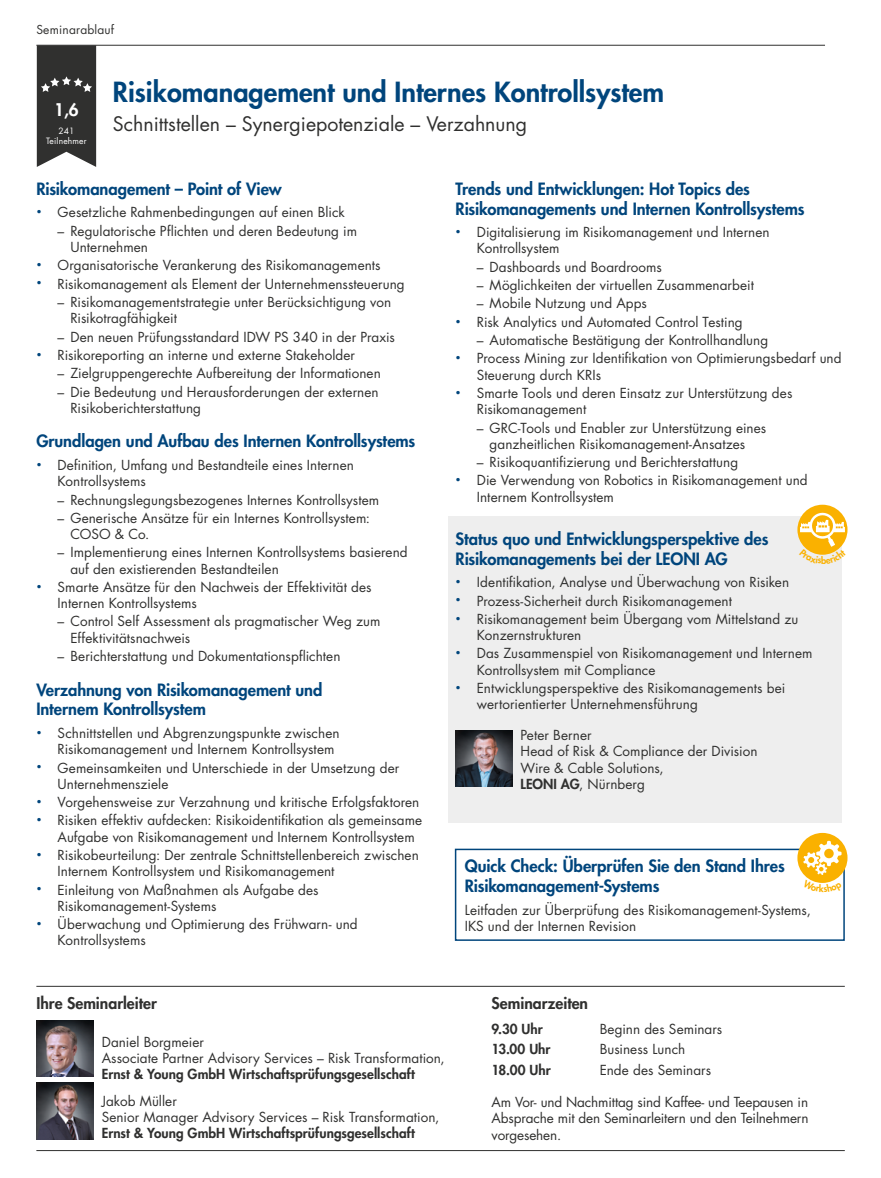
<style>
.page{position:relative;width:881px;height:1178px;background:#fff}
.page>*{position:absolute;margin:0;border:0;box-sizing:border-box;transform-origin:0 0}
.t1{font:800 27px "Futura Std";color:#00457c}
.t2{font:19.5px "Futura Std";color:#30302f}
.t3{font:800 16.95px "Futura Std";color:#fff}
.t4{font:800 16.5px/19.8px "Futura Std";letter-spacing:-.005em;color:#00457c}
.t5{font:800 15.75px "Futura Std";color:#30302f}
.t6{font:13.5px/16.2px "Futura Std";letter-spacing:.005em;color:#30302f}
.t7{font:800 13.5px "Futura Std";letter-spacing:.005em;color:#30302f}
.t8{font:12px "Futura Std";letter-spacing:.015em;color:#30302f}
.t9{font:8.55px "Futura Std";letter-spacing:.02em;color:#fff}
.s1{font-weight:800}
</style>
<div class="page">
<hr style="left:36px;top:45px;width:788px;height:1px;background:#30302f">
<hr style="left:36px;top:986px;width:808px;height:1px;background:#30302f">
<hr style="left:36px;top:1150px;width:808px;height:1px;background:#30302f">
<div style="left:448px;top:517px;width:393px;height:306px;background:#eee"></div>
<img style="left:455px;top:730px;width:57px;height:57px">
<div style="left:454px;top:849px;width:390px;height:92px;border:2px solid #00457c"></div>
<svg style="left:37px;top:45px;width:59px;height:122px;background:#424241"></svg>
<img style="left:37px;top:1083px;width:56px;height:56px">
<img style="left:37px;top:1020px;width:56px;height:56px">
<div style="left:797px;top:833px;width:50px;height:50px;background:#fab100;border-radius:50%"></div>
<div style="left:797px;top:505px;width:50px;height:50px;background:#fab100;border-radius:50%"></div>
<svg style="left:802px;top:841px;width:40px;height:51px"></svg>
<svg style="left:798px;top:511px;width:47px;height:53px"></svg>
<p class="t8" style="left:36px;top:22px;width:79px">Seminarablauf</p>
<h1 class="t1" style="left:113px;top:74px;width:552px">Risikomanagement und Internes Kontrollsystem</h1>
<p class="t3" style="left:54px;top:99px;width:26px">1,6</p>
<p class="t9" style="left:58px;top:125px;width:18px">241</p>
<h2 class="t2" style="left:113px;top:112px;width:415px">Schnittstellen – Synergiepotenziale – Verzahnung</h2>
<p class="t9" style="left:46px;top:135px;width:42px">Teilnehmer</p>
<p class="t4" style="left:36px;top:179px;width:247px">Risikomanagement – Point of View</p>
<p class="t6" style="left:36px;top:205px;width:310px"><sup>•</sup> Gesetzliche Rahmenbedingungen auf einen Blick</p>
<p class="t6" style="left:70px;top:223px;width:288px;text-indent:-13px">– Regulatorische Pflichten und deren Bedeutung im<br>Unternehmen</p>
<p class="t6" style="left:36px;top:257px;width:345px"><sup>•</sup> Organisatorische Verankerung des Risikomanagements</p>
<p class="t6" style="left:36px;top:276px;width:370px"><sup>•</sup> Risikomanagement als Element der Unternehmenssteuerung</p>
<p class="t6" style="left:70px;top:294px;width:322px;text-indent:-13px">– Risikomanagementstrategie unter Berücksichtigung von<br>Risikotragfähigkeit</p>
<p class="t6" style="left:58px;top:329px;width:339px">– Den neuen Prüfungsstandard IDW PS 340 in der Praxis</p>
<p class="t6" style="left:36px;top:347px;width:320px"><sup>•</sup> Risikoreporting an interne und externe Stakeholder</p>
<p class="t6" style="left:58px;top:365px;width:324px">– Zielgruppengerechte Aufbereitung der Informationen</p>
<p class="t6" style="left:70px;top:384px;width:310px;text-indent:-13px">– Die Bedeutung und Herausforderungen der externen<br>Risikoberichterstattung</p>
<p class="t4" style="left:36px;top:431px;width:380px">Grundlagen und Aufbau des Internen Kontrollsystems</p>
<p class="t6" style="left:58px;top:457px;width:298px;text-indent:-21px"><sup>•</sup> Definition, Umfang und Bestandteile eines Internen<br>Kontrollsystems</p>
<p class="t6" style="left:58px;top:492px;width:323px">– Rechnungslegungsbezogenes Internes Kontrollsystem</p>
<p class="t6" style="left:70px;top:510px;width:301px;text-indent:-13px">– Generische Ansätze für ein Internes Kontrollsystem:<br>COSO &amp; Co.</p>
<p class="t6" style="left:70px;top:544px;width:338px;text-indent:-13px">– Implementierung eines Internen Kontrollsystems basierend auf den existierenden Bestandteilen</p>
<p class="t6" style="left:58px;top:579px;width:315px;text-indent:-21px"><sup>•</sup> Smarte Ansätze für den Nachweis der Effektivität des<br>Internen Kontrollsystems</p>
<p class="t6" style="left:70px;top:613px;width:311px;text-indent:-13px">– Control Self Assessment als pragmatischer Weg zum<br>Effektivitätsnachweis</p>
<p class="t6" style="left:58px;top:648px;width:284px">– Berichterstattung und Dokumentationspflichten</p>
<p class="t4" style="left:36px;top:680px;width:287px">Verzahnung von Risikomanagement und<br>Internem Kontrollsystem</p>
<p class="t6" style="left:58px;top:725px;width:283px;text-indent:-21px"><sup>•</sup> Schnittstellen und Abgrenzungspunkte zwischen<br>Risikomanagement und Internem Kontrollsystem</p>
<p class="t6" style="left:58px;top:760px;width:343px;text-indent:-21px"><sup>•</sup> Gemeinsamkeiten und Unterschiede in der Umsetzung der<br>Unternehmensziele</p>
<p class="t6" style="left:36px;top:794px;width:384px"><sup>•</sup> Vorgehensweise zur Verzahnung und kritische Erfolgsfaktoren</p>
<p class="t6" style="left:58px;top:812px;width:366px;text-indent:-21px"><sup>•</sup> Risiken effektiv aufdecken: Risikoidentifikation als gemeinsame<br>Aufgabe von Risikomanagement und Internem Kontrollsystem</p>
<p class="t6" style="left:58px;top:847px;width:362px;text-indent:-21px"><sup>•</sup> Risikobeurteilung: Der zentrale Schnittstellenbereich zwischen<br>Internem Kontrollsystem und Risikomanagement</p>
<p class="t6" style="left:58px;top:881px;width:262px;text-indent:-21px"><sup>•</sup> Einleitung von Maßnahmen als Aufgabe des<br>Risikomanagement-Systems</p>
<p class="t6" style="left:58px;top:916px;width:301px;text-indent:-21px"><sup>•</sup> Überwachung und Optimierung des Frühwarn- und<br>Kontrollsystems</p>
<p class="t4" style="left:455px;top:179px;width:350px">Trends und Entwicklungen: Hot Topics des<br>Risikomanagements und Internen Kontrollsystems</p>
<p class="t6" style="left:476px;top:224px;width:294px;text-indent:-21px"><sup>•</sup> Digitalisierung im Risikomanagement und Internen<br>Kontrollsystem</p>
<p class="t6" style="left:476px;top:259px;width:186px">– Dashboards und Boardrooms</p>
<p class="t6" style="left:476px;top:277px;width:278px">– Möglichkeiten der virtuellen Zusammenarbeit</p>
<p class="t6" style="left:476px;top:295px;width:172px">– Mobile Nutzung und Apps</p>
<p class="t6" style="left:455px;top:314px;width:288px"><sup>•</sup> Risk Analytics und Automated Control Testing</p>
<p class="t6" style="left:476px;top:332px;width:293px">– Automatische Bestätigung der Kontrollhandlung</p>
<p class="t6" style="left:476px;top:350px;width:366px;text-indent:-21px"><sup>•</sup> Process Mining zur Identifikation von Optimierungsbedarf und<br>Steuerung durch KRIs</p>
<p class="t6" style="left:476px;top:385px;width:317px;text-indent:-21px"><sup>•</sup> Smarte Tools und deren Einsatz zur Unterstützung des<br>Risikomanagement</p>
<p class="t6" style="left:489px;top:420px;width:278px;text-indent:-13px">– GRC-Tools und Enabler zur Unterstützung eines ganzheitlichen Risikomanagement-Ansatzes</p>
<p class="t6" style="left:476px;top:454px;width:263px">– Risikoquantifizierung und Berichterstattung</p>
<p class="t6" style="left:476px;top:472px;width:332px;text-indent:-21px"><sup>•</sup> Die Verwendung von Robotics in Risikomanagement und<br>Internem Kontrollsystem</p>
<p class="t4" style="left:455px;top:529px;width:314px">Status quo und Entwicklungsperspektive des<br>Risikomanagements bei der LEONI AG</p>
<p class="t6" style="left:455px;top:574px;width:335px"><sup>•</sup> Identifikation, Analyse und Überwachung von Risiken</p>
<p class="t6" style="left:455px;top:592px;width:278px"><sup>•</sup> Prozess-Sicherheit durch Risikomanagement</p>
<p class="t6" style="left:476px;top:611px;width:323px;text-indent:-21px"><sup>•</sup> Risikomanagement beim Übergang vom Mittelstand zu<br>Konzernstrukturen</p>
<p class="t6" style="left:476px;top:645px;width:337px;text-indent:-21px"><sup>•</sup> Das Zusammenspiel von Risikomanagement und Internem<br>Kontrollsystem mit Compliance</p>
<p class="t6" style="left:476px;top:680px;width:310px;text-indent:-21px"><sup>•</sup> Entwicklungsperspektive des Risikomanagements bei wertorientierter Unternehmensführung</p>
<p class="t6" style="left:520px;top:727px;width:238px">Peter Berner<br>Head of Risk &amp; Compliance der Division<br>Wire &amp; Cable Solutions,<br><span class="s1">LEONI AG</span>, Nürnberg</p>
<p class="t4" style="left:464px;top:856px;width:321px">Quick Check: Überprüfen Sie den Stand Ihres<br>Risikomanagement-Systems</p>
<p class="t6" style="left:464px;top:902px;width:347px">Leitfaden zur Überprüfung des Risikomanagement-Systems,<br>IKS und der Internen Revision</p>
<p class="t5" style="left:36px;top:993px;width:122px">Ihre Seminarleiter</p>
<p class="t6" style="left:102px;top:1034px;width:344px">Daniel Borgmeier<br>Associate Partner Advisory Services – Risk Transformation,</p>
<p class="t7" style="left:102px;top:1065px;width:314px">Ernst &amp; Young GmbH Wirtschaftsprüfungsgesellschaft</p>
<p class="t6" style="left:102px;top:1093px;width:339px">Jakob Müller<br>Senior Manager Advisory Services – Risk Transformation,</p>
<p class="t7" style="left:102px;top:1125px;width:314px">Ernst &amp; Young GmbH Wirtschaftsprüfungsgesellschaft</p>
<p class="t5" style="left:491px;top:993px;width:98px">Seminarzeiten</p>
<p class="t7" style="left:491px;top:1020px;width:53px">9.30 Uhr</p>
<p class="t6" style="left:599px;top:1021px;width:124px">Beginn des Seminars</p>
<p class="t7" style="left:491px;top:1041px;width:60px">13.00 Uhr</p>
<p class="t6" style="left:599px;top:1041px;width:87px">Business Lunch</p>
<p class="t7" style="left:491px;top:1061px;width:60px">18.00 Uhr</p>
<p class="t6" style="left:599px;top:1062px;width:113px">Ende des Seminars</p>
<p class="t6" style="left:491px;top:1094px;width:318px;text-align:justify">Am Vor- und Nachmittag sind Kaffee- und Teepausen in Absprache mit den Seminarleitern und den Teilnehmern vorgesehen.</p>
</div>
